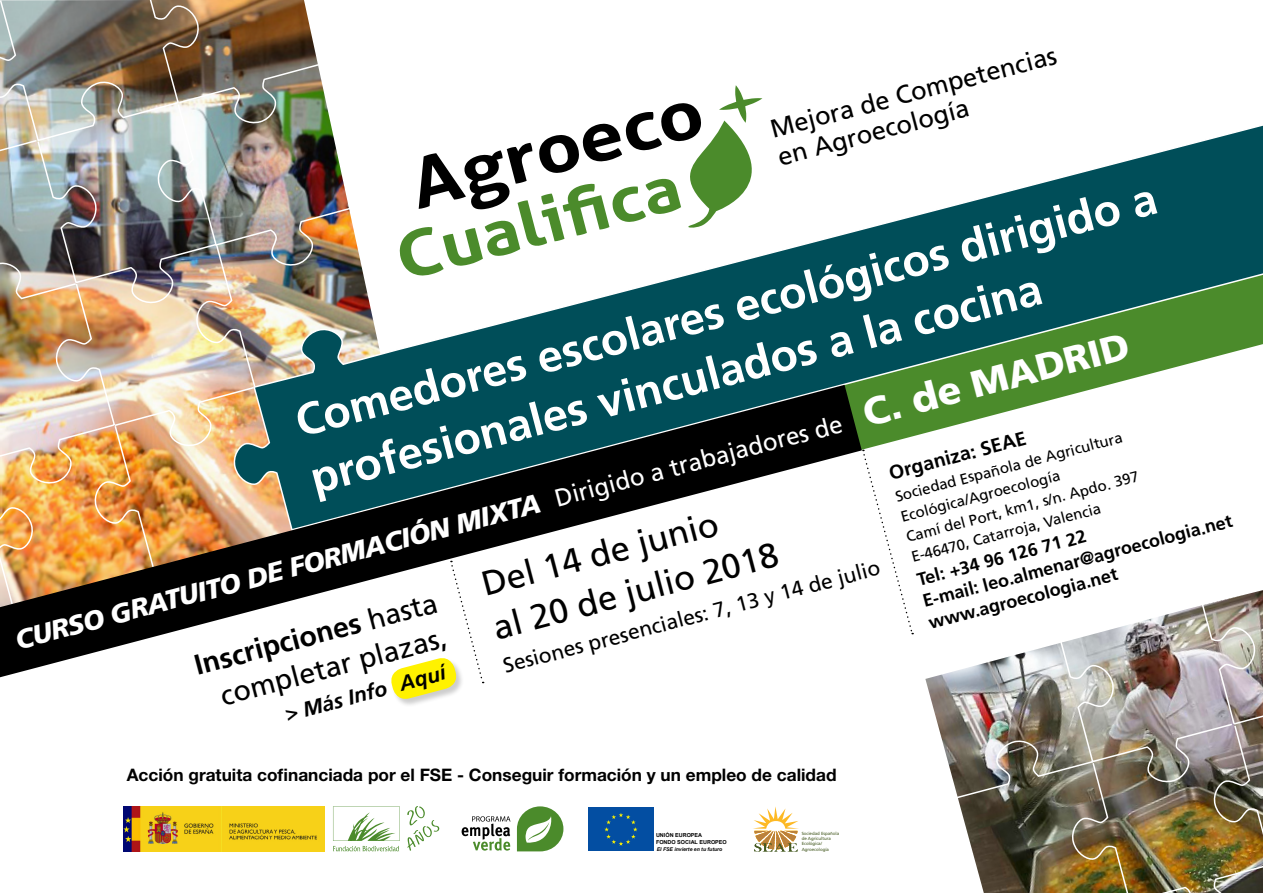
<style>
.page{position:relative;width:1263px;height:893px;background:#fff}
.page>*{position:absolute;margin:0;border:0;box-sizing:border-box;transform-origin:0 0}
.t1{font:700 68.85px "Aller";color:#000;scale:1.16 1}
.t2{font:700 45px/57.9px "Frutiger LT Std";color:#fff}
.t3{font:34.5px/45.2px "Frutiger LT Std";color:#000}
.t4{font:28.5px/36.3px "Frutiger LT Std";color:#000;text-align:center}
.t5{font:italic 900 27px "Frutiger LT Std";color:#fff}
.t6{font:25.5px/28.3px "Frutiger LT Std";color:#000}
.t7{font:21px "Frutiger LT Std";color:#000}
.t8{font:italic 700 21px "Frutiger LT Std";color:#000}
.t9{font:700 19.5px "Frutiger LT Std";color:#000}
.t10{font:700 18px/22.5px "Frutiger LT Std";color:#000}
.t11{font:700 17.25px "Helvetica Neue LT Std";color:#000}
.t12{font:15px/21px "Frutiger LT Std";color:#000}
.t13{font:700 5.4px/6.6px "Arial";color:#000}
.t14{font:italic 700 5.1px "Arial";color:#000}
.t15{font:4.5px/5.4px "Frutiger LT Std";letter-spacing:-.01em;color:#455a21}
.s1{font-weight:400;font-style:normal;font-size:24.75px}
.s2{font-style:normal;font-size:39px}
.s3{font-style:normal;font-size:37.5px}
.s4{font-weight:700}
</style>
<div class="page">
<img style="left:925px;top:672px;width:26px;height:101px">
<svg style="left:884px;top:532px;width:29px;height:102px"></svg>
<img style="left:0;top:0;width:330px;height:385px">
<img style="left:951px;top:590px;width:312px;height:303px">
<svg style="left:753px;top:806px;width:46px;height:46px"></svg>
<svg style="left:462px;top:816px;width:48px;height:35px"></svg>
<svg style="left:517px;top:806px;width:46px;height:45px"></svg>
<svg style="left:588px;top:807px;width:66px;height:1px"></svg>
<div style="left:588px;top:808px;width:66px;height:43px;background:#034ea2"></div>
<svg style="left:604px;top:813px;width:33px;height:33px"></svg>
<img style="left:124px;top:806px;width:200px;height:45px">
<svg style="left:333px;top:806px;width:67px;height:45px"></svg>
<svg style="left:407px;top:806px;width:33px;height:45px"></svg>
<svg style="left:232px;top:118px;width:1031px;height:414px"></svg>
<svg style="left:400px;top:85px;width:391px;height:191px"></svg>
<img style="left:0;top:385px;width:862px;height:292px">
<div style="left:391px;top:658px;width:74px;height:49px;background:#000;opacity:.2"></div>
<svg style="left:388px;top:561px;width:96px;height:141px"></svg>
<h3 class="t6" style="left:767px;top:117px;width:296px;rotate:-15deg">Mejora de Competencias en Agroecología</h3>
<h1 class="t1" style="left:401px;top:145px;width:260px;rotate:-15deg">Agroeco</h1>
<h2 class="t2" style="left:289px;top:397px;width:890px;rotate:-15deg">Comedores escolares ecológicos dirigido a profesionales vinculados a la cocina</h2>
<h3 class="t5" style="left:12px;top:626px;width:1153px;rotate:-15deg">CURSO GRATUITO DE FORMACIÓN MIXTA <span class="s1">Dirigido a trabajadores de</span> <span class="s2">C. de</span> <span class="s3">MADRID</span></h3>
<h3 class="t9" style="left:887px;top:462px;width:142px;rotate:-15deg">Organiza: SEAE</h3>
<p class="t12" style="left:893px;top:487px;width:242px;rotate:-15deg">Sociedad Española de Agricultura<br>Ecológica/Agroecología<br>Camí del Port, km1, s/n. Apdo. 397<br>E-46470, Catarroja, Valencia</p>
<p class="t10" style="left:914px;top:569px;width:321px;rotate:-15deg">Tel: +34 96 126 71 22<br>E-mail: leo.almenar@agroecologia.net www.agroecologia.net</p>
<h3 class="t3" style="left:476px;top:564px;width:295px;rotate:-15deg">Del 14 de junio<br>al 20 de julio 2018</h3>
<h3 class="t7" style="left:501px;top:655px;width:390px;rotate:-15deg">Sesiones presenciales: 7, 13 y 14 de julio</h3>
<h3 class="t4" style="left:190px;top:648px;width:252px;rotate:-15deg"><span class="s4">Inscripciones</span> hasta completar plazas,</h3>
<h3 class="t8" style="left:282px;top:703px;width:167px;rotate:-15deg">&gt; Más Info Aquí</h3>
<p class="t11" style="left:127px;top:764px;width:711px">Acción gratuita cofinanciada por el FSE - Conseguir formación y un empleo de calidad</p>
<p class="t13" style="left:656px;top:832px;width:72px">UNIÓN EUROPEA<br>FONDO SOCIAL EUROPEO</p>
<p class="t14" style="left:657px;top:845px;width:67px">El FSE invierte en tu futuro</p>
<p class="t15" style="left:802px;top:830px;width:39px">Sociedad Española de Agricultura<br>Ecológica/<br>Agroecología</p>
</div>
